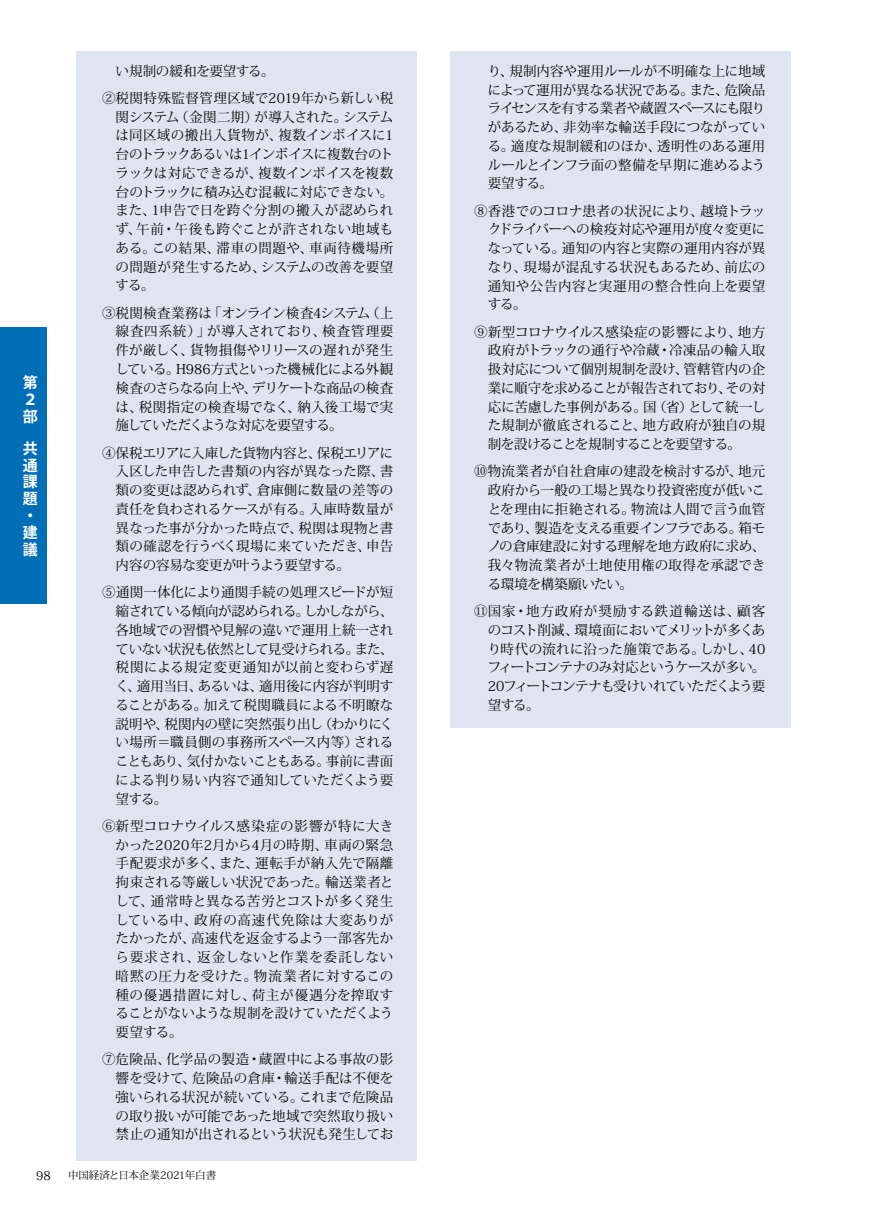
<style>
.page{position:relative;width:893px;height:1212px;background:#fff}
.page>*{position:absolute;margin:0;border:0;box-sizing:border-box;transform-origin:0 0}
.t1{font:700 15px/16.8px "Koz Go Pr 6 N";color:#fff}
.t2{font:13.5px/18.8px "Koz Min Pr 6 N";letter-spacing:-.005em;color:#000;text-align:justify}
.t3{font:12px "Koz Min Pr 6 N";color:#000}
.t4{font:10.5px "Koz Min Pr 6 N";letter-spacing:-.01em;color:#000}
</style>
<div class="page">
<div style="left:0;top:327px;width:47px;height:277px;background:#006db7"></div>
<div style="left:451px;top:51px;width:340px;height:676px;background:#dee5f0"></div>
<div style="left:77px;top:51px;width:340px;height:1110px;background:#dee5f0"></div>
<p class="t1" style="left:23px;top:375px;width:16px">第<br>２部</p>
<p class="t1" style="left:23px;top:440px;width:16px">共通課題・建議</p>
<p class="t2" style="left:102px;top:57px;width:293px;line-height:27.3px;text-indent:14px">い規制の緩和を要望する。<br>②税関特殊監督管理区域で2019年から新しい税</p>
<p class="t2" style="left:116px;top:108px;width:279px">関システム（金関二期）が導入された。システムは同区域の搬出入貨物が、複数インボイスに1台のトラックあるいは1インボイスに複数台のトラックは対応できるが、複数インボイスを複数台のトラックに積み込む混載に対応できない。また、1申告で日を跨ぐ分割の搬入が認められず、午前・午後も跨ぐことが許されない地域もある。この結果、滞車の問題や、車両待機場所の問題が発生するため、システムの改善を要望する。</p>
<p class="t2" style="left:116px;top:304px;width:279px;text-indent:-14px">③税関検査業務は「オンライン検査4システム（上線査四系統）」が導入されており、検査管理要件が厳しく、貨物損傷やリリースの遅れが発生している。H986方式といった機械化による外観検査のさらなる向上や、デリケートな商品の検査は、税関指定の検査場でなく、納入後工場で実施していただくような対応を要望する。</p>
<p class="t2" style="left:116px;top:443px;width:279px;text-indent:-14px">④保税エリアに入庫した貨物内容と、保税エリアに入区した申告した書類の内容が異なった際、書類の変更は認められず、倉庫側に数量の差等の責任を負わされるケースが有る。入庫時数量が異なった事が分かった時点で、税関は現物と書類の確認を行うべく現場に来ていただき、申告内容の容易な変更が叶うよう要望する。</p>
<p class="t2" style="left:116px;top:583px;width:279px;text-indent:-14px">⑤通関一体化により通関手続の処理スピードが短縮されている傾向が認められる。しかしながら、各地域での習慣や見解の違いで運用上統一されていない状況も依然として見受けられる。また、税関による規定変更通知が以前と変わらず遅く、適用当日、あるいは、適用後に内容が判明することがある。加えて税関職員による不明瞭な説明や、税関内の壁に突然張り出し（わかりにくい場所＝職員側の事務所スペース内等）されることもあり、気付かないこともある。事前に書面による判り易い内容で通知していただくよう要望する。</p>
<p class="t2" style="left:116px;top:817px;width:279px;text-indent:-14px">⑥新型コロナウイルス感染症の影響が特に大きかった2020年2月から4月の時期、車両の緊急手配要求が多く、また、運転手が納入先で隔離拘束される等厳しい状況であった。輸送業者として、通常時と異なる苦労とコストが多く発生している中、政府の高速代免除は大変ありがたかったが、高速代を返金するよう一部客先から要求され、返金しないと作業を委託しない暗黙の圧力を受けた。物流業者に対するこの種の優遇措置に対し、荷主が優遇分を搾取することがないような規制を設けていただくよう要望する。</p>
<p class="t2" style="left:116px;top:1050px;width:279px;text-indent:-14px">⑦危険品、化学品の製造・蔵置中による事故の影響を受けて、危険品の倉庫・輸送手配は不便を強いられる状況が続いている。これまで危険品の取り扱いが可能であった地域で突然取り扱い禁止の通知が出されるという状況も発生してお</p>
<p class="t3" style="left:36px;top:1169px;width:16px">98</p>
<p class="t4" style="left:68px;top:1169px;width:150px">中国経済と日本企業2021年白書</p>
<p class="t2" style="left:488px;top:62px;width:279px">り、規制内容や運用ルールが不明確な上に地域によって運用が異なる状況である。また、危険品ライセンスを有する業者や蔵置スペースにも限りがあるため、非効率な輸送手段につながっている。適度な規制緩和のほか、透明性のある運用ルールとインフラ面の整備を早期に進めるよう要望する。</p>
<p class="t2" style="left:488px;top:201px;width:279px;text-indent:-14px">⑧香港でのコロナ患者の状況により、越境トラックドライバーへの検疫対応や運用が度々変更になっている。通知の内容と実際の運用内容が異なり、現場が混乱する状況もあるため、前広の通知や公告内容と実運用の整合性向上を要望する。</p>
<p class="t2" style="left:488px;top:322px;width:279px;text-indent:-14px">⑨新型コロナウイルス感染症の影響により、地方政府がトラックの通行や冷蔵・冷凍品の輸入取扱対応について個別規制を設け、管轄管内の企業に順守を求めることが報告されており、その対応に苦慮した事例がある。国（省）として統一した規制が徹底されること、地方政府が独自の規制を設けることを規制することを要望する。</p>
<p class="t2" style="left:488px;top:462px;width:279px;text-indent:-14px">⑩物流業者が自社倉庫の建設を検討するが、地元政府から一般の工場と異なり投資密度が低いことを理由に拒絶される。物流は人間で言う血管であり、製造を支える重要インフラである。箱モノの倉庫建設に対する理解を地方政府に求め、我々物流業者が土地使用権の取得を承認できる環境を構築願いたい。</p>
<p class="t2" style="left:488px;top:602px;width:279px;text-indent:-14px">⑪国家・地方政府が奨励する鉄道輸送は、顧客のコスト削減、環境面においてメリットが多くあり時代の流れに沿った施策である。しかし、40フィートコンテナのみ対応というケースが多い。20フィートコンテナも受けいれていただくよう要望する。</p>
</div>
